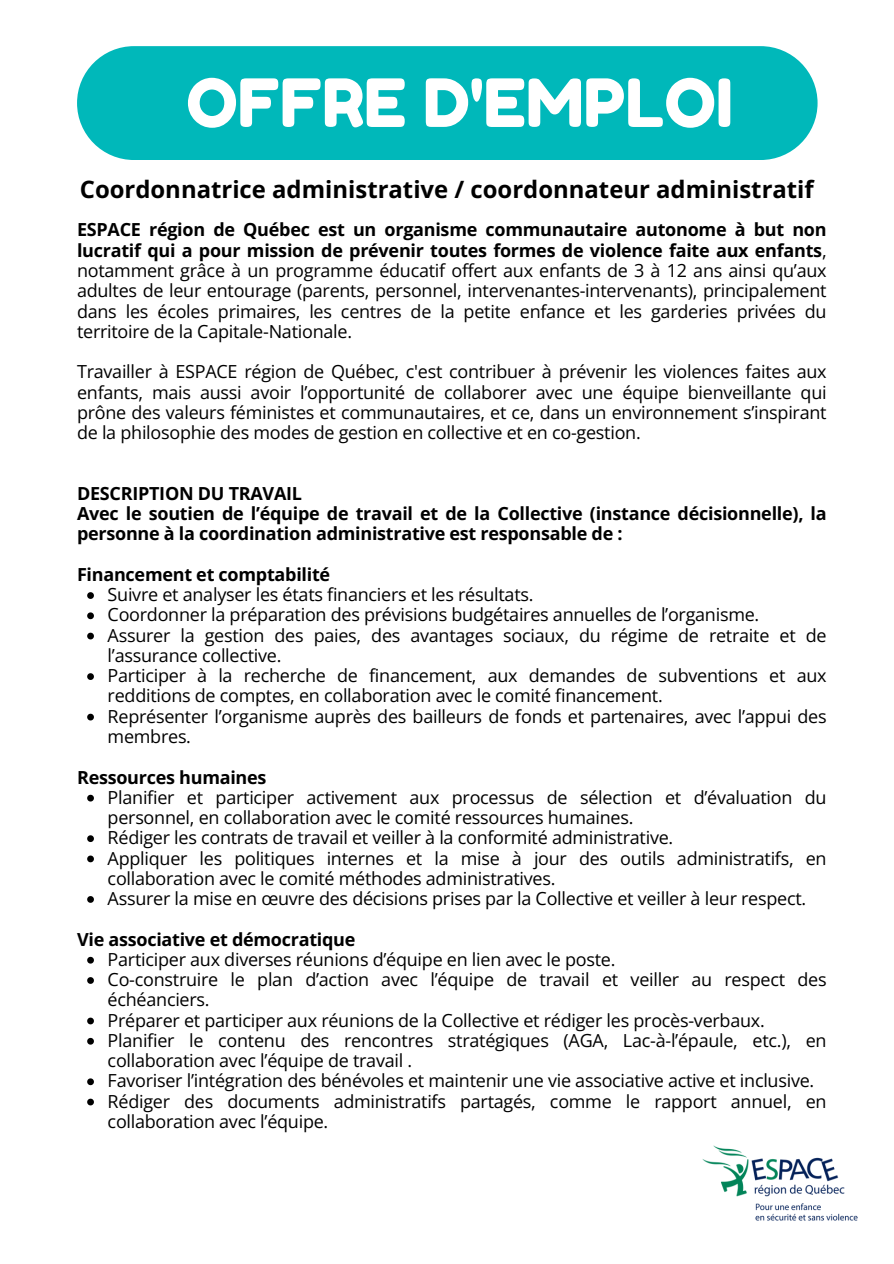
<style>
.page{position:relative;width:894px;height:1264px;background:#fff}
.page>*{position:absolute;margin:0;border:0;box-sizing:border-box;transform-origin:0 0}
.t1{font:66.3px "Fredoka One";color:#fff}
.t2{font:700 23.85px "Open Sans";color:#000}
.t3{font:18px/20.2px "Open Sans";letter-spacing:-.015em;color:#000}
.t4{font:700 18px/20.2px "Open Sans";letter-spacing:-.015em;color:#000}
.s1{font-weight:700}
</style>
<div class="page">
<div style="left:77px;top:46px;width:740px;height:114px;background:#00b8ba;border-radius:57px"></div>
<svg style="left:87px;top:592px;width:7px;height:7px"></svg>
<svg style="left:87px;top:612px;width:7px;height:7px"></svg>
<svg style="left:87px;top:632px;width:7px;height:7px"></svg>
<svg style="left:87px;top:673px;width:7px;height:7px"></svg>
<svg style="left:87px;top:713px;width:7px;height:7px"></svg>
<svg style="left:87px;top:794px;width:7px;height:7px"></svg>
<svg style="left:87px;top:835px;width:7px;height:7px"></svg>
<svg style="left:87px;top:855px;width:7px;height:7px"></svg>
<svg style="left:87px;top:896px;width:7px;height:6px"></svg>
<svg style="left:87px;top:956px;width:7px;height:7px"></svg>
<svg style="left:87px;top:977px;width:7px;height:6px"></svg>
<svg style="left:87px;top:1017px;width:7px;height:7px"></svg>
<svg style="left:87px;top:1037px;width:7px;height:7px"></svg>
<svg style="left:87px;top:1078px;width:7px;height:7px"></svg>
<svg style="left:87px;top:1098px;width:7px;height:7px"></svg>
<img style="left:702px;top:1145px;width:156px;height:76px">
<p class="t1" style="left:186px;top:62px;width:548px">OFFRE D'EMPLOI</p>
<p class="t2" style="left:80px;top:172px;width:735px">Coordonnatrice administrative / coordonnateur administratif</p>
<h3 class="t3" style="left:77px;top:219px;width:750px;text-align:justify"><span class="s1">ESPACE région de Québec est un organisme communautaire autonome à but non lucratif qui a pour mission de prévenir toutes formes de violence faite aux enfants</span>, notamment grâce à un programme éducatif offert aux enfants de 3 à 12 ans ainsi qu’aux adultes de leur entourage (parents, personnel, intervenantes-intervenants), principalement dans les écoles primaires, les centres de la petite enfance et les garderies privées du territoire de la Capitale-Nationale.</h3>
<h3 class="t3" style="left:77px;top:361px;width:750px;text-align:justify">Travailler à ESPACE région de Québec, c'est contribuer à prévenir les violences faites aux enfants, mais aussi avoir l’opportunité de collaborer avec une équipe bienveillante qui prône des valeurs féministes et communautaires, et ce, dans un environnement s’inspirant de la philosophie des modes de gestion en collective et en co-gestion.</h3>
<p class="t4" style="left:77px;top:483px;width:750px">DESCRIPTION DU TRAVAIL<br>Avec le soutien de l’équipe de travail et de la Collective (instance décisionnelle), la personne à la coordination administrative est responsable de :</p>
<p class="t4" style="left:77px;top:564px;width:254px">Financement et comptabilité</p>
<p class="t3" style="left:108px;top:584px;width:427px">Suivre et analyser les états financiers et les résultats.</p>
<p class="t3" style="left:108px;top:604px;width:653px">Coordonner la préparation des prévisions budgétaires annuelles de l’organisme.</p>
<p class="t3" style="left:108px;top:624px;width:720px">Assurer la gestion des paies, des avantages sociaux, du régime de retraite et de l’assurance collective.</p>
<h3 class="t3" style="left:108px;top:665px;width:720px">Participer à la recherche de financement, aux demandes de subventions et aux redditions de comptes, en collaboration avec le comité financement.</h3>
<p class="t3" style="left:108px;top:705px;width:720px">Représenter l’organisme auprès des bailleurs de fonds et partenaires, avec l’appui des membres.</p>
<p class="t4" style="left:77px;top:766px;width:191px">Ressources humaines</p>
<p class="t3" style="left:108px;top:786px;width:720px">Planifier et participer activement aux processus de sélection et d’évaluation du personnel, en collaboration avec le comité ressources humaines.</p>
<p class="t3" style="left:108px;top:827px;width:567px">Rédiger les contrats de travail et veiller à la conformité administrative.</p>
<h3 class="t3" style="left:108px;top:847px;width:720px">Appliquer les politiques internes et la mise à jour des outils administratifs, en collaboration avec le comité méthodes administratives.</h3>
<p class="t3" style="left:108px;top:888px;width:700px">Assurer la mise en œuvre des décisions prises par la Collective et veiller à leur respect.</p>
<p class="t4" style="left:77px;top:928px;width:280px">Vie associative et démocratique</p>
<p class="t3" style="left:108px;top:948px;width:509px">Participer aux diverses réunions d’équipe en lien avec le poste.</p>
<p class="t3" style="left:108px;top:969px;width:720px">Co-construire le plan d’action avec l’équipe de travail et veiller au respect des échéanciers.</p>
<p class="t3" style="left:108px;top:1009px;width:658px">Préparer et participer aux réunions de la Collective et rédiger les procès-verbaux.</p>
<p class="t3" style="left:108px;top:1029px;width:720px">Planifier le contenu des rencontres stratégiques (AGA, Lac-à-l’épaule, etc.), en collaboration avec l’équipe de travail .</p>
<p class="t3" style="left:108px;top:1070px;width:708px">Favoriser l’intégration des bénévoles et maintenir une vie associative active et inclusive.</p>
<p class="t3" style="left:108px;top:1090px;width:720px">Rédiger des documents administratifs partagés, comme le rapport annuel, en collaboration avec l’équipe.</p>
</div>
